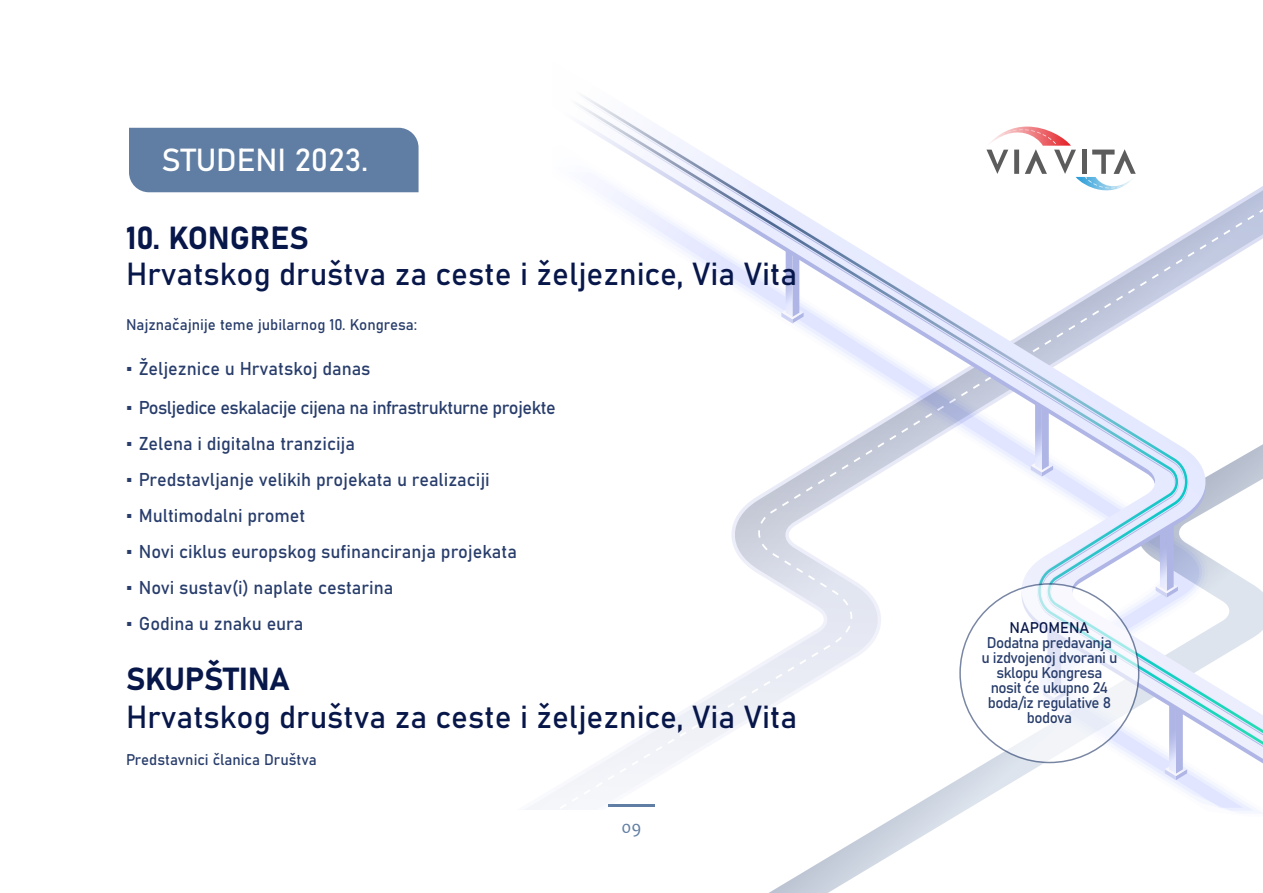
<style>
.page{position:relative;width:1263px;height:893px;background:#fff}
.page>*{position:absolute;margin:0;border:0;box-sizing:border-box;transform-origin:0 0}
.t1{font:31.5px/37.5px "Bahnschrift";color:#08174a}
.t2{font:31.5px "Bahnschrift";color:#fff}
.t3{font:18.3px "Bahnschrift";color:#283d6b}
.t4{font:18.3px "Bahnschrift";letter-spacing:-.025em;color:#283d6b}
.t5{font:18px "Candara";color:#607ea3}
.t6{font:15.3px/15px "Bahnschrift";letter-spacing:-.035em;color:#283d6b;text-align:center}
.t7{font:15.3px "Bahnschrift";color:#283d6b}
.t8{font:15.3px "Bahnschrift";letter-spacing:-.01em;color:#08174a}
.s1{font-family:"Times New Roman"}
.s2{color:#fff}
</style>
<div class="page">
<svg style="left:769px;top:843px;width:142px;height:50px"></svg>
<svg style="left:540px;top:96px;width:723px;height:705px"></svg>
<div style="left:129px;top:128px;width:289px;height:64px;background:#607ea3"></div>
<svg style="left:960px;top:584px;width:179px;height:178px"></svg>
<h1 class="t2" style="left:161px;top:136px;width:209px">STUDENI 2023.</h1>
<h1 class="t1" style="left:126px;top:218px;width:673px;line-height:36px">10. KONGRES<br>Hrvatskog društva za ceste i željeznice, Via Vita</h1>
<p class="t7" style="left:126px;top:313px;width:293px">Najznačajnije teme jubilarnog 10. Kongresa:</p>
<p class="t3" style="left:126px;top:354px;width:246px"><span class="s1">▪</span> Željeznice u Hrvatskoj danas</p>
<p class="t4" style="left:126px;top:393px;width:431px"><span class="s1">▪</span> Posljedice eskalacije cijena na infrastrukturne projekte</p>
<p class="t3" style="left:126px;top:429px;width:230px"><span class="s1">▪</span> Zelena i digitalna tranzicija</p>
<p class="t3" style="left:126px;top:465px;width:365px"><span class="s1">▪</span> Predstavljanje velikih projekata u realizaciji</p>
<p class="t3" style="left:126px;top:501px;width:181px"><span class="s1">▪</span> Multimodalni promet</p>
<p class="t3" style="left:126px;top:537px;width:392px"><span class="s1">▪</span> Novi ciklus europskog sufinanciranja projekata</p>
<p class="t3" style="left:126px;top:573px;width:269px"><span class="s1">▪</span> Novi sustav(i) naplate cestarina</p>
<p class="t3" style="left:126px;top:609px;width:179px"><span class="s1">▪</span> Godina u znaku eura</p>
<h1 class="t1" style="left:126px;top:658px;width:673px">SKUPŠTINA<br>Hrvatskog društva za ceste i željeznice, Via Vita</h1>
<p class="t7" style="left:126px;top:748px;width:192px">Predstavnici članica Društva</p>
<p class="t5" style="left:622px;top:816px;width:21px">09<span class="s2">10</span></p>
<p class="t8" style="left:1010px;top:616px;width:81px">NAPOMENA</p>
<p class="t6" style="left:981px;top:634px;width:137px">Dodatna predavanja u izdvojenoj dvorani u sklopu Kongresa nosit će ukupno 24 boda/iz regulative 8 bodova</p>
</div>
